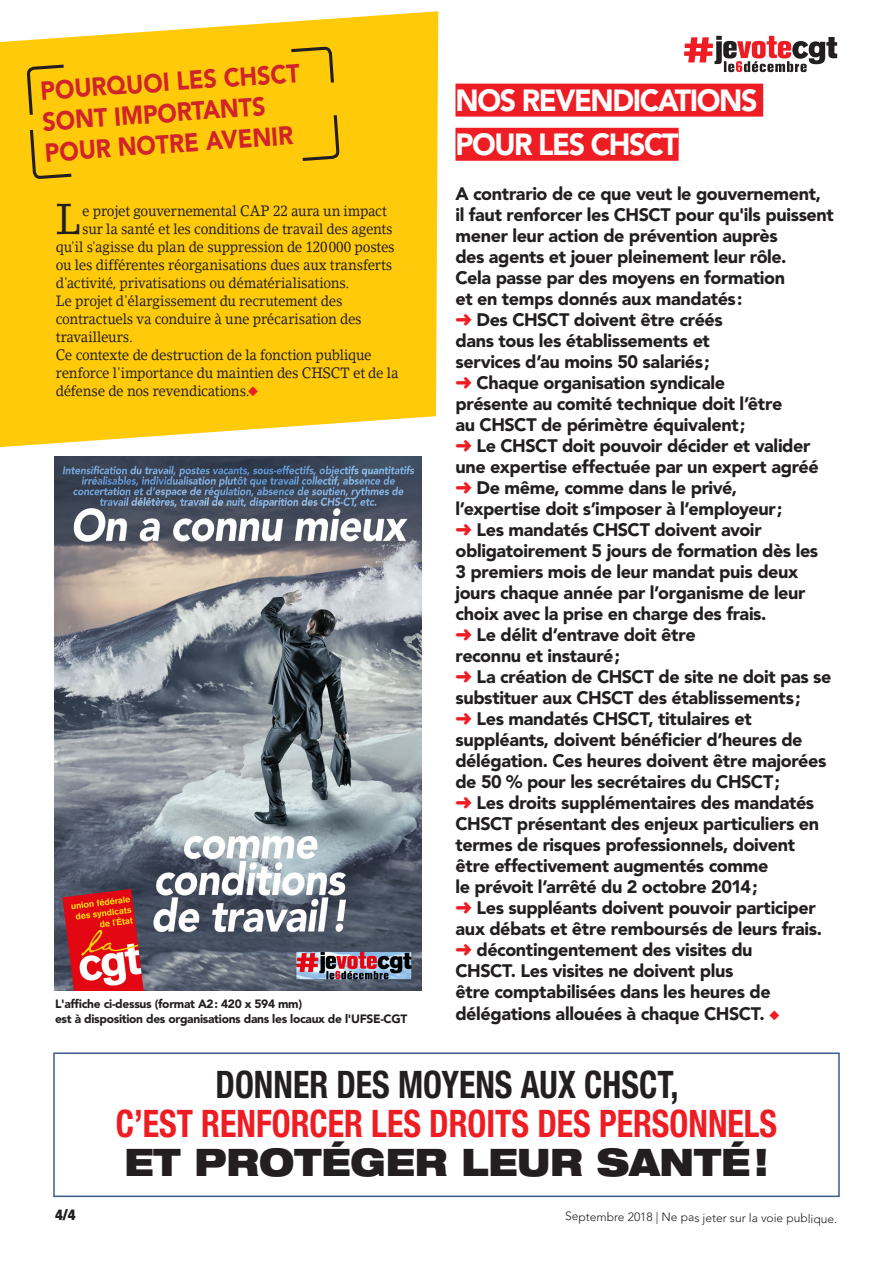
<style>
.page{position:relative;width:893px;height:1263px;background:#fff}
.page>*{position:absolute;margin:0;border:0;box-sizing:border-box;transform-origin:0 0}
.UGFF-CORPS__PREMIER{font:42.75px "Lino Letter Std";color:#231f20;scale:.91 1}
.t1{font:700 condensed 37.95px "Helvetica Neue LT Std";color:#ee1d23;scale:.9 1}
.t2{font:700 condensed 37.95px "Helvetica Neue LT Std";color:#231f20;scale:.9 1}
.t3{font:900 expanded 37.95px "Helvetica Neue LT Std";color:#231f20;scale:.9 1}
.t4{font:900 30.3px/44.1px "Avenir LT Std";letter-spacing:-.05em;color:#fff;scale:.94 1}
.t5{font:900 25.8px/31px "Avenir LT Std";color:#d1232a;scale:.9 1}
.LINO_CORPS{font:900 18px/21px "Avenir LT Std";letter-spacing:-.02em;color:#231f20}
.t6{font:900 condensed 15px "Helvetica Neue LT Std";color:#231f20}
.UGFF-CORPS__PREMIER-2{font:14.85px/18px "Lino Letter Std";letter-spacing:-.02em;color:#231f20;scale:.91 1}
.t7{font:900 12px "Avenir LT Std";letter-spacing:-.025em;color:#231f20}
.t8{font:300 12px "Avenir LT Std";letter-spacing:-.01em;color:#231f20}
.s1{color:#ee1d23}
</style>
<div class="page">
<svg style="left:0;top:11px;width:438px;height:436px;fill:#feca0a"></svg>
<svg style="left:288px;top:48px;width:48px;height:38px"></svg>
<svg style="left:28px;top:63px;width:39px;height:55px"></svg>
<div style="left:28px;top:127px;width:47px;height:134px;background:#feca0a"></div>
<svg style="left:299px;top:112px;width:39px;height:51px"></svg>
<div style="left:455px;top:84px;width:308px;height:33px;background:#ee1d23"></div>
<div style="left:455px;top:128px;width:224px;height:33px;background:#ee1d23"></div>
<svg style="left:684px;top:36px;width:153px;height:36px"></svg>
<img style="left:54px;top:457px;width:368px;height:533px">
<div style="left:53px;top:1052px;width:787px;height:145px;border:2px solid #395c91"></div>
<p class="t5" style="left:39px;top:75px;width:290px;rotate:-4deg">POURQUOI LES CHSCT<br>SONT IMPORTANTS<br>POUR NOTRE AVENIR</p>
<p class="UGFF-CORPS__PREMIER" style="left:56px;top:193px;width:30px">L</p>
<p class="UGFF-CORPS__PREMIER-2" style="left:82px;top:202px;width:336px">e projet gouvernemental CAP 22 aura un impact</p>
<p class="UGFF-CORPS__PREMIER-2" style="left:82px;top:220px;width:343px">sur la santé et les conditions de travail des agents</p>
<p class="UGFF-CORPS__PREMIER-2" style="left:56px;top:238px;width:374px">qu'il s'agisse du plan de suppression de 120000 postes</p>
<p class="UGFF-CORPS__PREMIER-2" style="left:56px;top:256px;width:371px">ou les différentes réorganisations dues aux transferts</p>
<p class="UGFF-CORPS__PREMIER-2" style="left:56px;top:274px;width:324px">d'activité, privatisations ou dématérialisations.</p>
<p class="UGFF-CORPS__PREMIER-2" style="left:56px;top:292px;width:338px">Le projet d'élargissement du recrutement des contractuels va conduire à une précarisation des travailleurs.</p>
<p class="UGFF-CORPS__PREMIER-2" style="left:56px;top:346px;width:378px">Ce contexte de destruction de la fonction publique renforce l'importance du maintien des CHSCT et de la défense de nos revendications.<span class="s1">◆</span></p>
<p class="t7" style="left:55px;top:997px;width:249px">L'affiche ci-dessus (format A2: 420 x 594 mm)</p>
<p class="t7" style="left:55px;top:1012px;width:354px">est à disposition des organisations dans les locaux de l'UFSE-CGT</p>
<p class="t4" style="left:455px;top:78px;width:323px">NOS REVENDICATIONS<br>POUR LES CHSCT</p>
<p class="LINO_CORPS" style="left:455px;top:183px;width:380px">A contrario de ce que veut le gouvernement, il faut renforcer les CHSCT pour qu'ils puissent mener leur action de prévention auprès<br>des agents et jouer pleinement leur rôle.<br>Cela passe par des moyens en formation<br>et en temps donnés aux mandatés:</p>
<p class="LINO_CORPS" style="left:455px;top:309px;width:269px"><span class="s1">➜</span> Des CHSCT doivent être créés dans tous les établissements et services d’au moins 50 salariés;</p>
<p class="LINO_CORPS" style="left:455px;top:372px;width:328px"><span class="s1">➜</span> Chaque organisation syndicale présente au comité technique doit l’être au CHSCT de périmètre équivalent;</p>
<p class="LINO_CORPS" style="left:455px;top:435px;width:365px"><span class="s1">➜</span> Le CHSCT doit pouvoir décider et valider une expertise effectuée par un expert agréé</p>
<p class="LINO_CORPS" style="left:455px;top:477px;width:328px"><span class="s1">➜</span> De même, comme dans le privé, l’expertise doit s’imposer à l’employeur;</p>
<p class="LINO_CORPS" style="left:455px;top:519px;width:364px"><span class="s1">➜</span> Les mandatés CHSCT doivent avoir obligatoirement 5 jours de formation dès les 3 premiers mois de leur mandat puis deux jours chaque année par l’organisme de leur choix avec la prise en charge des frais.</p>
<p class="LINO_CORPS" style="left:455px;top:624px;width:242px"><span class="s1">➜</span> Le délit d’entrave doit être reconnu et instauré;</p>
<p class="LINO_CORPS" style="left:455px;top:666px;width:378px"><span class="s1">➜</span> La création de CHSCT de site ne doit pas se substituer aux CHSCT des établissements;</p>
<p class="LINO_CORPS" style="left:455px;top:708px;width:372px"><span class="s1">➜</span> Les mandatés CHSCT, titulaires et suppléants, doivent bénéficier d’heures de délégation. Ces heures doivent être majorées de 50 % pour les secrétaires du CHSCT;</p>
<p class="LINO_CORPS" style="left:455px;top:792px;width:365px"><span class="s1">➜</span> Les droits supplémentaires des mandatés CHSCT présentant des enjeux particuliers en termes de risques professionnels, doivent être effectivement augmentés comme<br>le prévoit l’arrêté du 2 octobre 2014;</p>
<p class="LINO_CORPS" style="left:455px;top:897px;width:368px"><span class="s1">➜</span> Les suppléants doivent pouvoir participer aux débats et être remboursés de leurs frais.</p>
<p class="LINO_CORPS" style="left:455px;top:939px;width:326px;line-height:21.5px"><span class="s1">➜</span> décontingentement des visites du CHSCT. Les visites ne doivent plus<br>être comptabilisées dans les heures de délégations allouées à chaque CHSCT. <span class="s1">◆</span></p>
<p class="t6" style="left:55px;top:1205px;width:22px">4/4</p>
<p class="t2" style="left:216px;top:1061px;width:516px">DONNER DES MOYENS AUX CHSCT,</p>
<p class="t1" style="left:116px;top:1100px;width:736px">C’EST RENFORCER LES DROITS DES PERSONNELS</p>
<p class="t3" style="left:125px;top:1138px;width:717px">ET PROTÉGER LEUR SANTÉ!</p>
<p class="t8" style="left:565px;top:1210px;width:274px">Septembre 2018 | Ne pas jeter sur la voie publique.</p>
</div>
